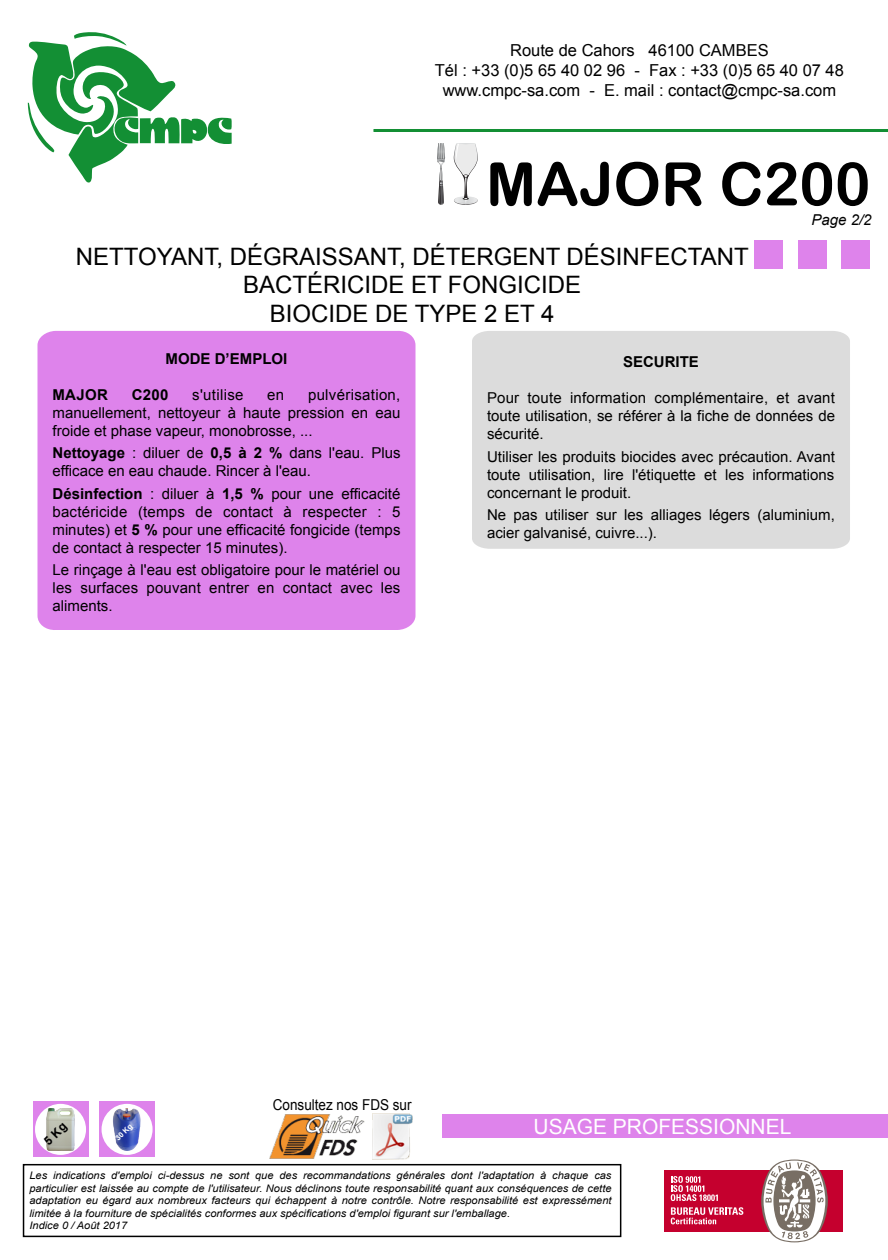
<style>
.page{position:relative;width:888px;height:1260px;background:#fff}
.page>*{position:absolute;margin:0;border:0;box-sizing:border-box;transform-origin:0 0}
.t1{font:60px "Arial Rounded MT Bold";color:#000}
.t2{font:24px/28.8px "Arial";color:#000;text-align:center}
.t3{font:21px "Arial";color:#fff}
.t4{font:16.5px/19.8px "Arial";color:#000;text-align:center}
.t5{font:15px/18px "Arial";color:#000;text-align:justify}
.t6{font:700 15px "Arial";color:#000}
.t7{font:15px "Arial";color:#000;scale:.9 1}
.t8{font:15px "Arial";letter-spacing:.02em;color:#000}
.t9{font:italic 15px "Arial";color:#000}
.t10{font:italic 10.5px/12.5px "Arial";color:#000;scale:1.06 1}
.t11{font:700 7.5px "Arial";color:#fff}
.s1{font-weight:700}
</style>
<div class="page">
<hr style="left:374px;top:129px;width:514px;height:3px;background:#138f34">
<div style="left:472px;top:331px;width:378px;height:218px;background:#dcdcdc"></div>
<div style="left:442px;top:1114px;width:446px;height:24px;background:#de83eb"></div>
<div style="left:23px;top:1164px;width:598px;height:73px;border:2px solid #000"></div>
<div style="left:842px;top:240px;width:28px;height:29px;background:#de83eb"></div>
<img style="left:826px;top:240px;width:16px;height:29px">
<div style="left:798px;top:240px;width:28px;height:29px;background:#de83eb"></div>
<div style="left:754px;top:240px;width:29px;height:29px;background:#de83eb"></div>
<svg style="left:28px;top:32px;width:204px;height:151px"></svg>
<img style="left:269px;top:1115px;width:96px;height:44px">
<img style="left:373px;top:1114px;width:40px;height:45px">
<div style="left:38px;top:331px;width:378px;height:299px;background:#de83eb"></div>
<div style="left:664px;top:1170px;width:179px;height:62px;background:#c5002e"></div>
<svg style="left:671px;top:1176px;width:47px;height:25px"></svg>
<svg style="left:671px;top:1207px;width:72px;height:17px"></svg>
<svg style="left:761px;top:1160px;width:67px;height:82px"></svg>
<svg style="left:437px;top:143px;width:8px;height:62px"></svg>
<svg style="left:453px;top:143px;width:25px;height:62px"></svg>
<div style="left:33px;top:1102px;width:55px;height:55px;background:#de83eb"></div>
<div style="left:35px;top:1104px;width:51px;height:51px;background:#fff;border-radius:50%"></div>
<img style="left:44px;top:1108px;width:33px;height:43px">
<svg style="left:99px;top:1102px;width:56px;height:55px"></svg>
<div style="left:102px;top:1104px;width:51px;height:51px;background:#fff;border-radius:50%"></div>
<img style="left:110px;top:1108px;width:34px;height:43px">
<svg style="left:44px;top:1123px;width:25px;height:23px"></svg>
<p class="t4" style="left:435px;top:41px;width:411px">Route de Cahors 46100 CAMBES<br>Tél : +33 (0)5 65 40 02 96 - Fax : +33 (0)5 65 40 07 48 www.cmpc-sa.com - E. mail : contact@cmpc-sa.com</p>
<h1 class="t1" style="left:486px;top:149px;width:386px">MAJOR C200</h1>
<h2 class="t2" style="left:76px;top:242px;width:674px">NETTOYANT, DÉGRAISSANT, DÉTERGENT DÉSINFECTANT<br>BACTÉRICIDE ET FONGICIDE<br>BIOCIDE DE TYPE 2 ET 4</h2>
<p class="t6" style="left:623px;top:352px;width:77px">SECURITE</p>
<p class="t5" style="left:487px;top:389px;width:350px">Pour toute information complémentaire, et avant toute utilisation, se référer à la fiche de données de sécurité.</p>
<p class="t5" style="left:487px;top:448px;width:349px">Utiliser les produits biocides avec précaution. Avant toute utilisation, lire l'étiquette et les informations concernant le produit.</p>
<p class="t5" style="left:487px;top:506px;width:349px">Ne pas utiliser sur les alliages légers (aluminium, acier galvanisé, cuivre...).</p>
<p class="t9" style="left:812px;top:210px;width:62px">Page 2/2</p>
<p class="t6" style="left:166px;top:349px;width:123px">MODE D’EMPLOI</p>
<p class="t6" style="left:53px;top:385px;width:57px">MAJOR</p>
<p class="t6" style="left:132px;top:385px;width:38px">C200</p>
<p class="t8" style="left:192px;top:385px;width:53px">s'utilise</p>
<p class="t5" style="left:267px;top:386px;width:18px">en</p>
<p class="t5" style="left:53px;top:386px;width:349px;text-indent:256px">pulvérisation, manuellement, nettoyeur à haute pression en eau froide et phase vapeur, monobrosse, ...</p>
<p class="t5" style="left:53px;top:444px;width:350px"><span class="s1">Nettoyage</span> : diluer de <span class="s1">0,5 à 2 %</span> dans l'eau. Plus efficace en eau chaude. Rincer à l'eau.</p>
<p class="t5" style="left:53px;top:485px;width:350px"><span class="s1">Désinfection</span> : diluer à <span class="s1">1,5 %</span> pour une efficacité bactéricide (temps de contact à respecter : 5 minutes) et <span class="s1">5 %</span> pour une efficacité fongicide (temps de contact à respecter 15 minutes).</p>
<p class="t5" style="left:53px;top:561px;width:349px">Le rinçage à l'eau est obligatoire pour le matériel ou les surfaces pouvant entrer en contact avec les aliments.</p>
<p class="t11" style="left:113px;top:1136px;width:22px;rotate:-45deg">30 Kg</p>
<p class="t7" style="left:273px;top:1095px;width:156px">Consultez nos FDS sur</p>
<h3 class="t3" style="left:534px;top:1112px;width:259px">USAGE PROFESSIONNEL</h3>
<p class="t10" style="left:29px;top:1170px;width:551px">Les indications d'emploi ci-dessus ne sont que des recommandations générales dont l'adaptation à chaque cas particulier est laissée au compte de l'utilisateur. Nous déclinons toute responsabilité quant aux conséquences de cette adaptation eu égard aux nombreux facteurs qui échappent à notre contrôle. Notre responsabilité est expressément limitée à la fourniture de spécialités conformes aux spécifications d'emploi figurant sur l'emballage.<br>Indice 0 / Août 2017</p>
</div>
